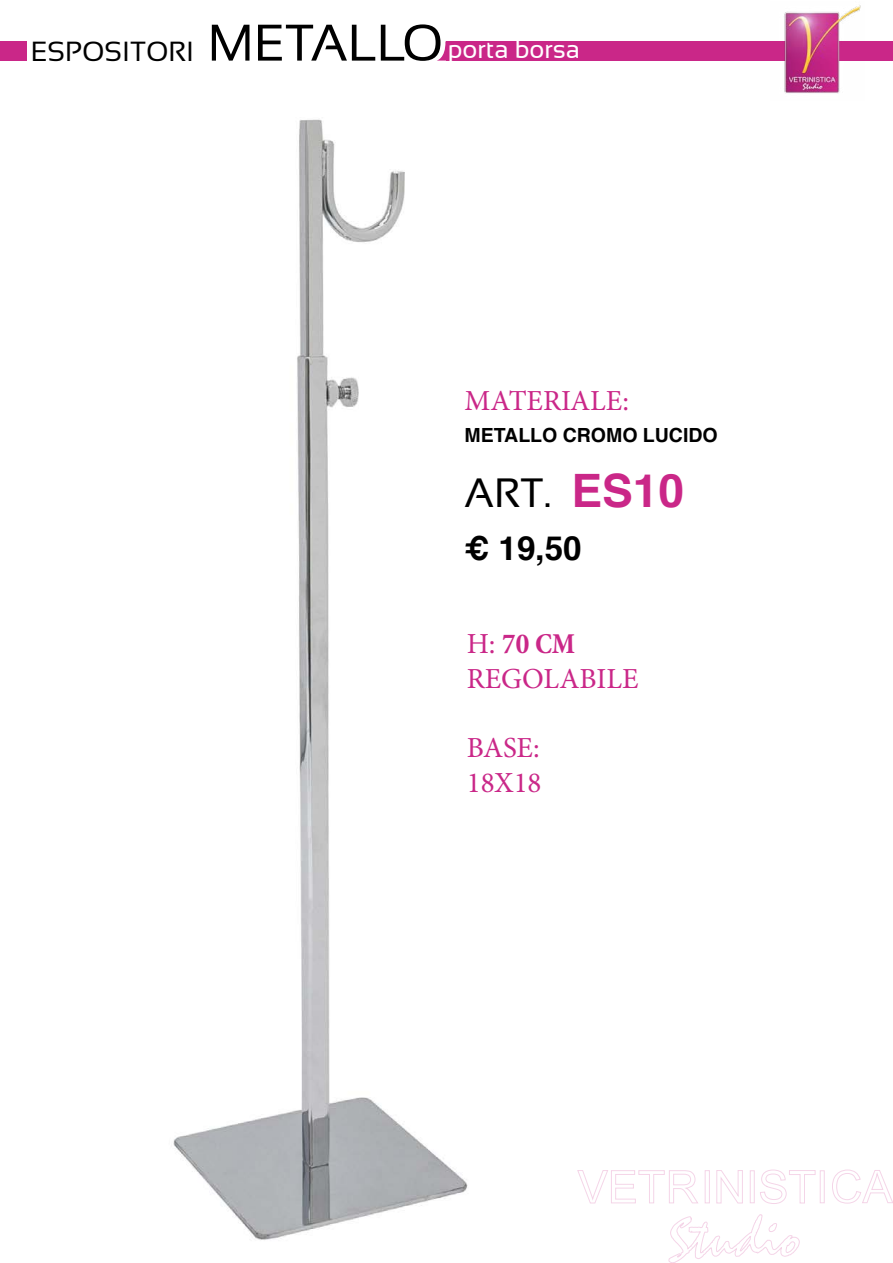
<style>
.page{position:relative;width:893px;height:1263px;background:#fff}
.page>*{position:absolute;margin:0;border:0;box-sizing:border-box;transform-origin:0 0}
.t1{font:40.95px "Sansation";color:#000}
.t2{font:700 33.3px "Helvetica";color:#000}
.t3{font:29.1px/35px "Minion Pro";color:#ca2788}
.t4{font:27.75px "Sansation";color:#000}
.t5{font:700 19.5px "Helvetica";color:#000}
.s1{font-size:51.45px}
.s2{font-size:25.5px;color:#fff}
.s3{font-family:"Helvetica";font-weight:700;font-size:46.05px;color:#ca2788}
.s4{font-weight:700;font-stretch:condensed}
</style>
<div class="page">
<svg style="left:577px;top:1169px;width:316px;height:94px"></svg>
<div style="left:446px;top:41px;width:447px;height:20px;background:#ca2788"></div>
<div style="left:0;top:41px;width:27px;height:20px;background:#ca2788"></div>
<svg style="left:437px;top:41px;width:9px;height:20px"></svg>
<img style="left:784px;top:5px;width:77px;height:89px">
<div style="left:842px;top:41px;width:51px;height:20px;background:#ca2788"></div>
<img style="left:173px;top:119px;width:295px;height:1121px">
<p class="t4" style="left:31px;top:35px;width:551px">ESPOSITORI <span class="s1">METALLO</span> <span class="s2">porta borsa</span></p>
<p class="t3" style="left:465px;top:384px;width:166px">MATERIALE:</p>
<p class="t5" style="left:465px;top:419px;width:255px">METALLO CROMO LUCIDO</p>
<h1 class="t1" style="left:465px;top:469px;width:221px">ART. <span class="s3">ES10</span></h1>
<p class="t2" style="left:465px;top:522px;width:119px">€ 19,50</p>
<p class="t3" style="left:467px;top:626px;width:173px">H: <span class="s4">70 CM<br></span>REGOLABILE</p>
<p class="t3" style="left:467px;top:731px;width:76px">BASE:<br>18X18</p>
</div>
